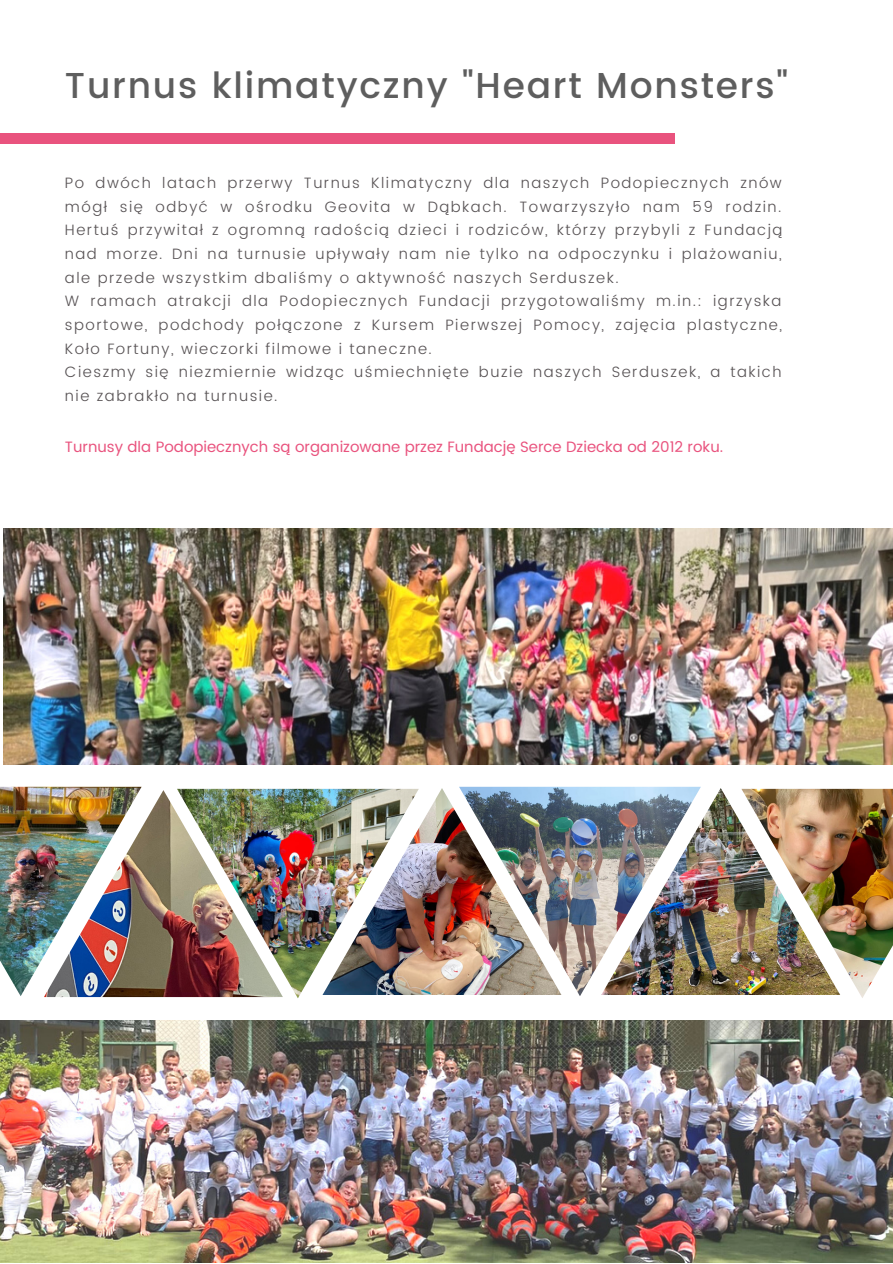
<style>
.page{position:relative;width:893px;height:1264px;background:#fff}
.page>*{position:absolute;margin:0;border:0;box-sizing:border-box;transform-origin:0 0}
.t1{font:500 36px "Poppins";letter-spacing:.05em;color:#5e5e5e}
.t2{font:300 15px/23.5px "Poppins";letter-spacing:.1em;color:#575254}
.t3{font:15px "Poppins";color:#e9537e}
</style>
<div class="page">
<img style="left:0;top:1020px;width:892px;height:242px">
<img style="left:177px;top:788px;width:145px;height:210px">
<div style="left:0;top:134px;width:675px;height:10px;background:#e9537e"></div>
<img style="left:700px;top:788px;width:41px;height:207px">
<img style="left:459px;top:786px;width:241px;height:210px">
<img style="left:322px;top:788px;width:239px;height:207px">
<img style="left:44px;top:790px;width:239px;height:207px">
<img style="left:0;top:786px;width:142px;height:210px">
<img style="left:3px;top:529px;width:889px;height:235px">
<img style="left:741px;top:788px;width:151px;height:210px">
<h1 class="t1" style="left:65px;top:65px;width:724px">Turnus klimatyczny "Heart Monsters"</h1>
<p class="t2" style="left:65px;top:171px;width:719px">Po dwóch latach przerwy Turnus Klimatyczny dla naszych Podopiecznych znów mógł się odbyć w ośrodku Geovita w Dąbkach. Towarzyszyło nam 59 rodzin.<br>Hertuś przywitał z ogromną radością dzieci i rodziców, którzy przybyli z Fundacją nad morze. Dni na turnusie upływały nam nie tylko na odpoczynku i plażowaniu, ale przede wszystkim dbaliśmy o aktywność naszych Serduszek.<br>W ramach atrakcji dla Podopiecznych Fundacji przygotowaliśmy m.in.: igrzyska sportowe, podchody połączone z Kursem Pierwszej Pomocy, zajęcia plastyczne, Koło Fortuny, wieczorki filmowe i taneczne.<br>Cieszmy się niezmiernie widząc uśmiechnięte buzie naszych Serduszek, a takich nie zabrakło na turnusie.</p>
<p class="t3" style="left:65px;top:438px;width:659px">Turnusy dla Podopiecznych są organizowane przez Fundację Serce Dziecka od 2012 roku.</p>
</div>
